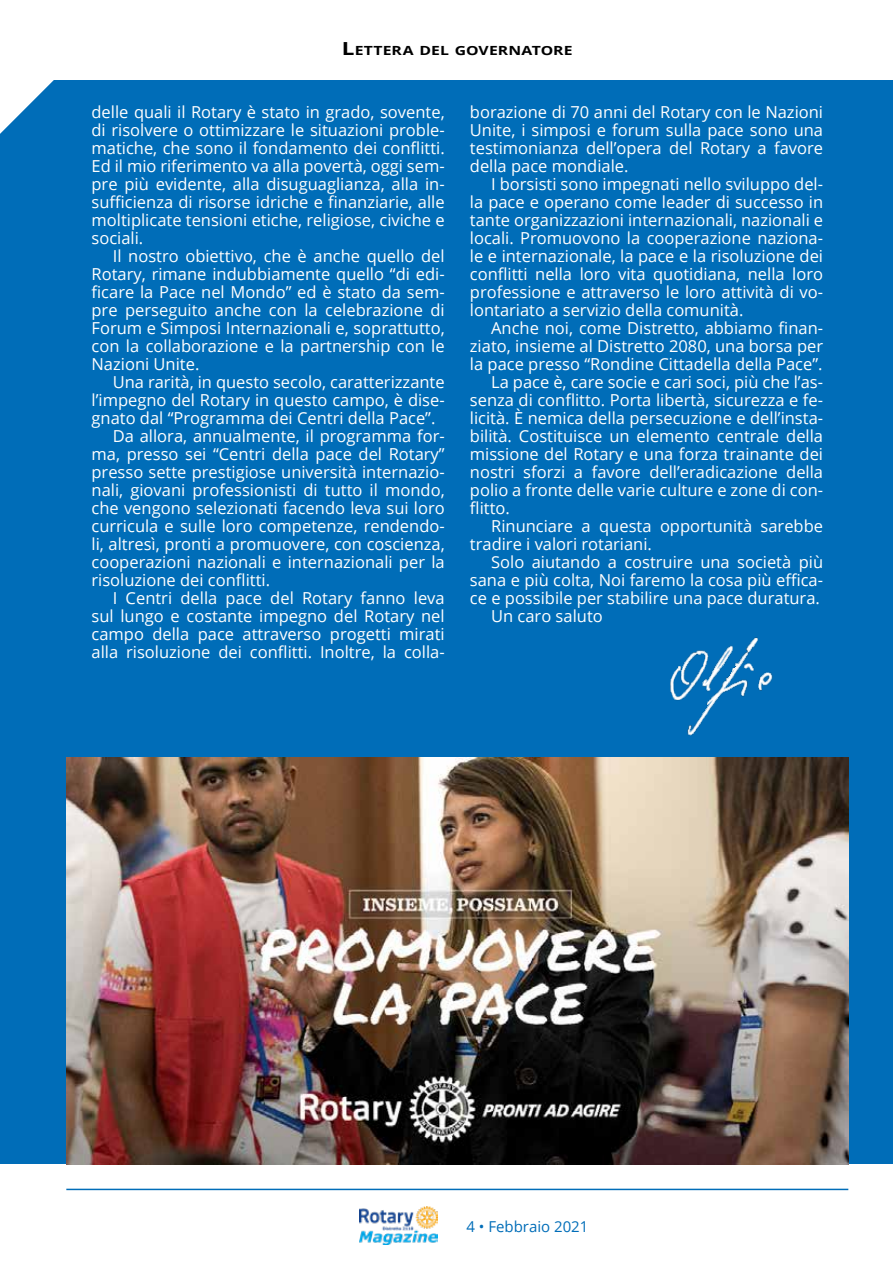
<style>
.page{position:relative;width:893px;height:1263px;background:#fff}
.page>*{position:absolute;margin:0;border:0;box-sizing:border-box;transform-origin:0 0}
.t1{font:16.5px "Open Sans";color:#fff}
.t2{font:15px "Open Sans";color:#006db8}
.t3{font:700 12.6px "Open Sans";letter-spacing:.01em;color:#000;scale:1.25 1}
.s1{font-size:18px}
</style>
<div class="page">
<img style="left:359px;top:1206px;width:78px;height:39px">
<hr style="left:66px;top:1189px;width:782px;height:1px;background:#006db8">
<div style="left:0;top:80px;width:893px;height:1084px;background:#006db8"></div>
<svg style="left:0;top:80px;width:54px;height:54px"></svg>
<img style="left:66px;top:757px;width:782px;height:407px">
<img style="left:670px;top:637px;width:103px;height:99px">
<p class="t3" style="left:342px;top:42px;width:101px"><span class="s1">L</span>ETTERA DEL GOV</p>
<p class="t3" style="left:489px;top:42px;width:68px">ERNATORE</p>
<p class="t1" style="left:92px;top:101px;width:355px">delle quali il Rotary è stato in grado, sovente,</p>
<p class="t1" style="left:92px;top:119px;width:355px">di risolvere o ottimizzare le situazioni proble-</p>
<p class="t1" style="left:92px;top:137px;width:355px">matiche, che sono il fondamento dei conflitti.</p>
<p class="t1" style="left:92px;top:155px;width:355px">Ed il mio riferimento va alla povertà, oggi sem-</p>
<p class="t1" style="left:92px;top:173px;width:355px">pre più evidente, alla disuguaglianza, alla in-</p>
<p class="t1" style="left:92px;top:191px;width:355px">sufficienza di risorse idriche e finanziarie, alle</p>
<p class="t1" style="left:92px;top:209px;width:355px">moltiplicate tensioni etiche, religiose, civiche e</p>
<p class="t1" style="left:92px;top:227px;width:53px">sociali.</p>
<p class="t1" style="left:113px;top:245px;width:333px">Il nostro obiettivo, che è anche quello del</p>
<p class="t1" style="left:92px;top:263px;width:355px">Rotary, rimane indubbiamente quello “di edi-</p>
<p class="t1" style="left:92px;top:281px;width:355px">ficare la Pace nel Mondo” ed è stato da sem-</p>
<p class="t1" style="left:92px;top:299px;width:355px">pre perseguito anche con la celebrazione di</p>
<p class="t1" style="left:92px;top:317px;width:355px">Forum e Simposi Internazionali e, soprattutto,</p>
<p class="t1" style="left:92px;top:335px;width:355px">con la collaborazione e la partnership con le</p>
<p class="t1" style="left:92px;top:353px;width:109px">Nazioni Unite.</p>
<p class="t1" style="left:113px;top:371px;width:333px">Una rarità, in questo secolo, caratterizzante</p>
<p class="t1" style="left:92px;top:389px;width:355px">l’impegno del Rotary in questo campo, è dise-</p>
<p class="t1" style="left:92px;top:407px;width:345px">gnato dal “Programma dei Centri della Pace”.</p>
<p class="t1" style="left:113px;top:425px;width:333px">Da allora, annualmente, il programma for-</p>
<p class="t1" style="left:92px;top:443px;width:355px">ma, presso sei “Centri della pace del Rotary”</p>
<p class="t1" style="left:92px;top:461px;width:355px">presso sette prestigiose università internazio-</p>
<p class="t1" style="left:92px;top:479px;width:355px">nali, giovani professionisti di tutto il mondo,</p>
<p class="t1" style="left:92px;top:497px;width:355px">che vengono selezionati facendo leva sui loro</p>
<p class="t1" style="left:92px;top:515px;width:355px">curricula e sulle loro competenze, rendendo-</p>
<p class="t1" style="left:92px;top:533px;width:355px">li, altresì, pronti a promuovere, con coscienza,</p>
<p class="t1" style="left:92px;top:551px;width:355px">cooperazioni nazionali e internazionali per la</p>
<p class="t1" style="left:92px;top:569px;width:180px">risoluzione dei conflitti.</p>
<p class="t1" style="left:113px;top:587px;width:333px">I Centri della pace del Rotary fanno leva</p>
<p class="t1" style="left:92px;top:605px;width:355px">sul lungo e costante impegno del Rotary nel</p>
<p class="t1" style="left:92px;top:623px;width:355px">campo della pace attraverso progetti mirati</p>
<p class="t1" style="left:92px;top:641px;width:355px">alla risoluzione dei conflitti. Inoltre, la colla-</p>
<p class="t1" style="left:470px;top:101px;width:355px">borazione di 70 anni del Rotary con le Nazioni</p>
<p class="t1" style="left:470px;top:119px;width:355px">Unite, i simposi e forum sulla pace sono una</p>
<p class="t1" style="left:470px;top:137px;width:355px">testimonianza dell’opera del Rotary a favore</p>
<p class="t1" style="left:470px;top:155px;width:160px">della pace mondiale.</p>
<p class="t1" style="left:491px;top:173px;width:333px">I borsisti sono impegnati nello sviluppo del-</p>
<p class="t1" style="left:470px;top:191px;width:355px">la pace e operano come leader di successo in</p>
<p class="t1" style="left:470px;top:209px;width:355px">tante organizzazioni internazionali, nazionali e</p>
<p class="t1" style="left:470px;top:227px;width:355px">locali. Promuovono la cooperazione naziona-</p>
<p class="t1" style="left:470px;top:245px;width:355px">le e internazionale, la pace e la risoluzione dei</p>
<p class="t1" style="left:470px;top:263px;width:355px">conflitti nella loro vita quotidiana, nella loro</p>
<p class="t1" style="left:470px;top:281px;width:355px">professione e attraverso le loro attività di vo-</p>
<p class="t1" style="left:470px;top:299px;width:275px">lontariato a servizio della comunità.</p>
<p class="t1" style="left:491px;top:317px;width:333px">Anche noi, come Distretto, abbiamo finan-</p>
<p class="t1" style="left:470px;top:335px;width:355px">ziato, insieme al Distretto 2080, una borsa per</p>
<p class="t1" style="left:470px;top:353px;width:354px">la pace presso “Rondine Cittadella della Pace”.</p>
<p class="t1" style="left:491px;top:371px;width:333px">La pace è, care socie e cari soci, più che l’as-</p>
<p class="t1" style="left:470px;top:389px;width:355px">senza di conflitto. Porta libertà, sicurezza e fe-</p>
<p class="t1" style="left:470px;top:407px;width:355px">licità. È nemica della persecuzione e dell’insta-</p>
<p class="t1" style="left:470px;top:425px;width:355px">bilità. Costituisce un elemento centrale della</p>
<p class="t1" style="left:470px;top:443px;width:355px">missione del Rotary e una forza trainante dei</p>
<p class="t1" style="left:470px;top:461px;width:355px">nostri sforzi a favore dell’eradicazione della</p>
<p class="t1" style="left:470px;top:479px;width:355px">polio a fronte delle varie culture e zone di con-</p>
<p class="t1" style="left:470px;top:497px;width:41px">flitto.</p>
<p class="t1" style="left:491px;top:515px;width:333px">Rinunciare a questa opportunità sarebbe</p>
<p class="t1" style="left:470px;top:533px;width:184px">tradire i valori rotariani.</p>
<p class="t1" style="left:491px;top:551px;width:333px">Solo aiutando a costruire una società più</p>
<p class="t1" style="left:470px;top:569px;width:355px">sana e più colta, Noi faremo la cosa più effica-</p>
<p class="t1" style="left:470px;top:587px;width:351px">ce e possibile per stabilire una pace duratura.</p>
<p class="t1" style="left:491px;top:605px;width:113px">Un caro saluto</p>
<p class="t2" style="left:466px;top:1216px;width:124px">4 • Febbraio 2021</p>
</div>
